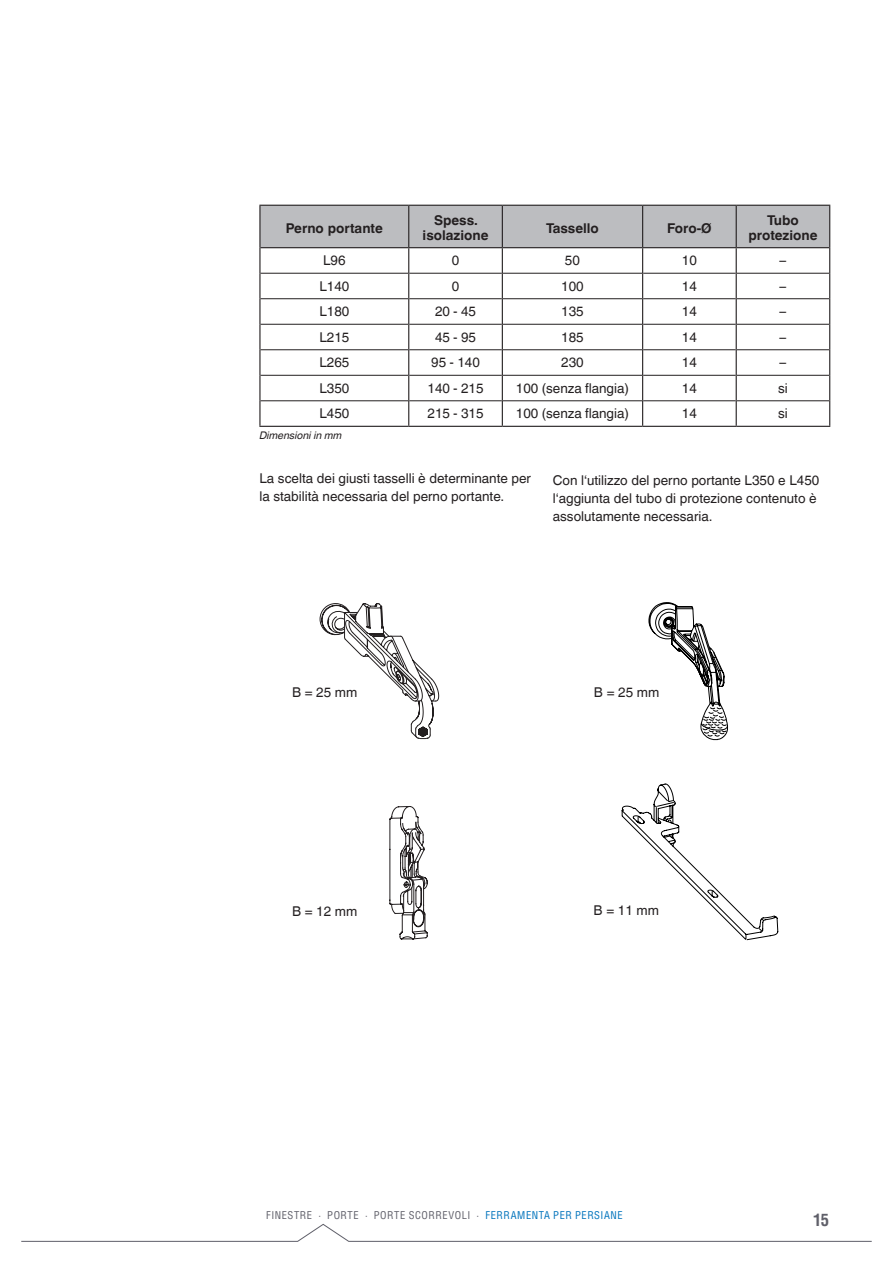
<style>
.page{position:relative;width:893px;height:1263px;background:#fff}
.page>*{position:absolute;margin:0;border:0;box-sizing:border-box;transform-origin:0 0}
.t1{font:700 condensed 16.5px "MACO Helvetica";color:#5f5f69}
.t2{font:13.5px/18px "Helvetica Linotype";color:#231f20}
.t3{font:700 13.5px/15px "Helvetica Linotype";color:#231f20;text-align:center}
.t4{font:condensed 10.5px "MACO Helvetica";letter-spacing:.055em;color:#5f5f69}
.t5{font:italic 10.5px "Helvetica Linotype";color:#231f20}
.s1{color:#0073bc}
</style>
<div class="page">
<svg style="left:21px;top:1223px;width:851px;height:19px"></svg>
<svg style="left:320px;top:603px;width:119px;height:136px"></svg>
<svg style="left:649px;top:602px;width:79px;height:138px"></svg>
<svg style="left:389px;top:806px;width:39px;height:133px"></svg>
<svg style="left:622px;top:783px;width:156px;height:157px"></svg>
<svg style="left:259px;top:205px;width:571px;height:221px"></svg>
<hr style="left:259px;top:426px;width:150px;height:1px;background:#231f20">
<hr style="left:409px;top:426px;width:93px;height:1px;background:#231f20">
<hr style="left:502px;top:426px;width:141px;height:1px;background:#231f20">
<hr style="left:643px;top:426px;width:93px;height:1px;background:#231f20">
<hr style="left:736px;top:426px;width:94px;height:1px;background:#231f20">
<p class="t3" style="left:286px;top:220px;width:98px">Perno portante</p>
<p class="t3" style="left:423px;top:213px;width:67px">Spess. isolazione</p>
<p class="t3" style="left:546px;top:220px;width:54px">Tassello</p>
<p class="t3" style="left:667px;top:220px;width:46px">Foro-Ø</p>
<p class="t3" style="left:748px;top:213px;width:70px">Tubo protezione</p>
<p class="t2" style="left:323px;top:252px;width:24px">L96</p>
<p class="t2" style="left:452px;top:252px;width:9px">0</p>
<p class="t2" style="left:565px;top:252px;width:17px">50</p>
<p class="t2" style="left:682px;top:252px;width:17px">10</p>
<p class="t2" style="left:780px;top:252px;width:8px">–</p>
<p class="t2" style="left:319px;top:277px;width:32px">L140</p>
<p class="t2" style="left:452px;top:277px;width:9px">0</p>
<p class="t2" style="left:561px;top:277px;width:24px">100</p>
<p class="t2" style="left:682px;top:277px;width:17px">14</p>
<p class="t2" style="left:780px;top:277px;width:8px">–</p>
<p class="t2" style="left:319px;top:303px;width:32px">L180</p>
<p class="t2" style="left:435px;top:303px;width:43px">20 - 45</p>
<p class="t2" style="left:561px;top:303px;width:24px">135</p>
<p class="t2" style="left:682px;top:303px;width:17px">14</p>
<p class="t2" style="left:780px;top:303px;width:8px">–</p>
<p class="t2" style="left:319px;top:328px;width:32px">L215</p>
<p class="t2" style="left:435px;top:328px;width:43px">45 - 95</p>
<p class="t2" style="left:561px;top:328px;width:24px">185</p>
<p class="t2" style="left:682px;top:328px;width:17px">14</p>
<p class="t2" style="left:780px;top:328px;width:8px">–</p>
<p class="t2" style="left:319px;top:354px;width:32px">L265</p>
<p class="t2" style="left:431px;top:354px;width:50px">95 - 140</p>
<p class="t2" style="left:561px;top:354px;width:24px">230</p>
<p class="t2" style="left:682px;top:354px;width:17px">14</p>
<p class="t2" style="left:780px;top:354px;width:8px">–</p>
<p class="t2" style="left:319px;top:379px;width:32px">L350</p>
<p class="t2" style="left:427px;top:379px;width:58px">140 - 215</p>
<p class="t2" style="left:516px;top:379px;width:115px">100 (senza flangia)</p>
<p class="t2" style="left:682px;top:379px;width:17px">14</p>
<p class="t2" style="left:778px;top:379px;width:11px">si</p>
<p class="t2" style="left:319px;top:405px;width:32px">L450</p>
<p class="t2" style="left:427px;top:405px;width:58px">215 - 315</p>
<p class="t2" style="left:516px;top:405px;width:115px">100 (senza flangia)</p>
<p class="t2" style="left:682px;top:405px;width:17px">14</p>
<p class="t2" style="left:778px;top:405px;width:11px">si</p>
<p class="t5" style="left:259px;top:429px;width:84px">Dimensioni in mm</p>
<p class="t2" style="left:259px;top:469px;width:273px">La scelta dei giusti tasselli è determinante per la stabilità necessaria del perno portante.</p>
<p class="t2" style="left:553px;top:472px;width:268px">Con l‘utilizzo del perno portante L350 e L450 l‘aggiunta del tubo di protezione contenuto è assolutamente necessaria.</p>
<p class="t2" style="left:292px;top:683px;width:67px">B = 25 mm</p>
<p class="t2" style="left:594px;top:683px;width:67px">B = 25 mm</p>
<p class="t2" style="left:292px;top:902px;width:67px">B = 12 mm</p>
<p class="t2" style="left:594px;top:902px;width:67px">B = 11 mm</p>
<p class="t4" style="left:266px;top:1208px;width:358px">FINESTRE · PORTE · PORTE SCORREVOLI · <span class="s1">FERRAMENTA PER PERSIANE</span></p>
<p class="t1" style="left:813px;top:1209px;width:18px">15</p>
</div>
